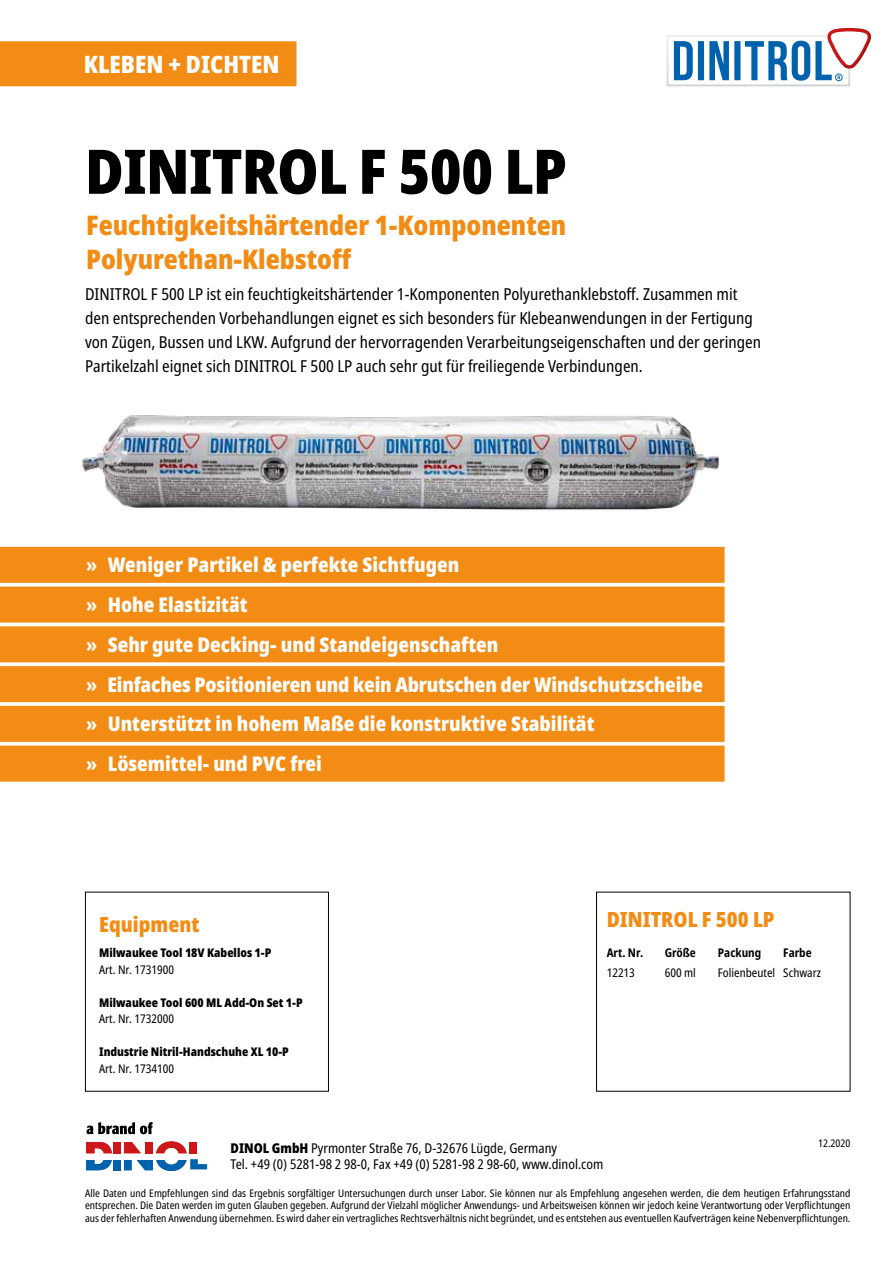
<style>
.page{position:relative;width:893px;height:1263px;background:#fff}
.page>*{position:absolute;margin:0;border:0;box-sizing:border-box;transform-origin:0 0}
.t1{font:900 condensed 61.5px "Noto Sans";letter-spacing:-.01em;color:#000}
.t2{font:900 condensed 27px/33.8px "Noto Sans";color:#f28c14}
.t3{font:900 condensed 24px "Noto Sans";color:#fff}
.t4{font:900 condensed 21px "Noto Sans";color:#f28c14}
.t5{font:900 condensed 20.25px/39.8px "Noto Sans";color:#fff}
.t6{font:condensed 16.5px/24px "Noto Sans";color:#000}
.t7{font:condensed 13.5px/16.2px "Noto Sans";color:#000}
.t8{font:900 condensed 12px "Noto Sans";color:#000}
.t9{font:condensed 12px "Noto Sans";color:#000}
.t10{font:700 condensed 12px "Noto Sans";color:#000}
.t11{font:condensed 10.5px/12.6px "Noto Sans";color:#000;text-align:justify}
.s1{font-weight:700}
.s2{font-weight:900}
</style>
<div class="page">
<div style="left:114px;top:1142px;width:7px;height:11px;background:#cd1719"></div>
<div style="left:145px;top:1142px;width:8px;height:11px;background:#cd1719"></div>
<svg style="left:124px;top:1142px;width:17px;height:11px"></svg>
<div style="left:189px;top:1142px;width:8px;height:11px;background:#cd1719"></div>
<svg style="left:86px;top:1142px;width:26px;height:11px"></svg>
<svg style="left:156px;top:1141px;width:31px;height:12px"></svg>
<div style="left:114px;top:1160px;width:7px;height:10px;background:#0061ad"></div>
<div style="left:124px;top:1160px;width:8px;height:10px;background:#0061ad"></div>
<svg style="left:86px;top:1160px;width:26px;height:10px"></svg>
<svg style="left:137px;top:1159px;width:70px;height:12px"></svg>
<svg style="left:86px;top:1122px;width:67px;height:12px"></svg>
<div style="left:0;top:41px;width:296px;height:45px;background:#f28c14"></div>
<div style="left:667px;top:35px;width:183px;height:51px;background:#e6e6e6"></div>
<div style="left:668px;top:37px;width:180px;height:47px;background:#fff"></div>
<svg style="left:674px;top:28px;width:198px;height:53px"></svg>
<div style="left:0;top:547px;width:725px;height:36px;background:#f28c14"></div>
<div style="left:0;top:587px;width:725px;height:36px;background:#f28c14"></div>
<div style="left:0;top:626px;width:725px;height:36px;background:#f28c14"></div>
<div style="left:0;top:666px;width:725px;height:36px;background:#f28c14"></div>
<div style="left:0;top:706px;width:725px;height:36px;background:#f28c14"></div>
<div style="left:0;top:746px;width:725px;height:36px;background:#f28c14"></div>
<div style="left:85px;top:892px;width:244px;height:199px;border:1px solid #000"></div>
<img style="left:82px;top:415px;width:638px;height:95px">
<h3 class="t3" style="left:84px;top:46px;width:197px">KLEBEN + DICHTEN</h3>
<h1 class="t1" style="left:85px;top:125px;width:483px">DINITROL F 500 LP</h1>
<h2 class="t2" style="left:86px;top:208px;width:482px">Feuchtigkeitshärtender 1-Komponenten<br>Polyurethan-Klebstoff</h2>
<p class="t6" style="left:85px;top:283px;width:678px">DINITROL F 500 LP ist ein feuchtigkeitshärtender 1-Komponenten Polyurethanklebstoff. Zusammen mit den entsprechenden Vorbehandlungen eignet es sich besonders für Klebeanwendungen in der Fertigung von Zügen, Bussen und LKW. Aufgrund der hervorragenden Verarbeitungseigenschaften und der geringen Partikelzahl eignet sich DINITROL F 500 LP auch sehr gut für freiliegende Verbindungen.</p>
<p class="t5" style="left:86px;top:545px;width:618px"><span class="s1">»</span> Weniger Partikel &amp; perfekte Sichtfugen<br><span class="s1">»</span> Hohe Elastizität<br><span class="s1">»</span> Sehr gute Decking- und Standeigenschaften<br><span class="s1">»</span> Einfaches Positionieren und kein Abrutschen der Windschutzscheibe <span class="s1">»</span> Unterstützt in hohem Maße die konstruktive Stabilität<br><span class="s1">»</span> Lösemittel- und PVC frei</p>
<h3 class="t4" style="left:99px;top:909px;width:102px">Equipment</h3>
<p class="t8" style="left:99px;top:944px;width:174px">Milwaukee Tool 18V Kabellos 1-P</p>
<p class="t9" style="left:99px;top:961px;width:76px">Art. Nr. 1731900</p>
<p class="t8" style="left:99px;top:993px;width:205px">Milwaukee Tool 600 ML Add-On Set 1-P</p>
<p class="t9" style="left:99px;top:1010px;width:76px">Art. Nr. 1732000</p>
<p class="t8" style="left:99px;top:1043px;width:191px">Industrie Nitril-Handschuhe XL 10-P</p>
<p class="t9" style="left:99px;top:1060px;width:76px">Art. Nr. 1734100</p>
<h3 class="t4" style="left:607px;top:903px;width:169px">DINITROL F 500 LP</h3>
<p class="t10" style="left:607px;top:944px;width:38px">Art. Nr.</p>
<p class="t10" style="left:665px;top:944px;width:33px">Größe</p>
<p class="t10" style="left:718px;top:944px;width:45px">Packung</p>
<p class="t10" style="left:783px;top:944px;width:30px">Farbe</p>
<p class="t9" style="left:607px;top:964px;width:30px">12213</p>
<p class="t9" style="left:665px;top:964px;width:33px">600 ml</p>
<p class="t9" style="left:718px;top:964px;width:105px">Folienbeutel Schwarz</p>
<p class="t7" style="left:230px;top:1140px;width:374px"><span class="s2">DINOL GmbH</span> Pyrmonter Straße 76, D-32676 Lügde, Germany<br>Tel. +49 (0) 5281-98 2 98-0, Fax +49 (0) 5281-98 2 98-60, www.dinol.com</p>
<p class="t11" style="left:818px;top:1137px;width:34px">12.2020</p>
<p class="t11" style="left:85px;top:1187px;width:767px">Alle Daten und Empfehlungen sind das Ergebnis sorgfältiger Untersuchungen durch unser Labor. Sie können nur als Empfehlung angesehen werden, die dem heutigen Erfahrungsstand entsprechen. Die Daten werden im guten Glauben gegeben. Aufgrund der Vielzahl möglicher Anwendungs- und Arbeitsweisen können wir jedoch keine Verantwortung oder Verpflichtungen aus der fehlerhaften Anwendung übernehmen. Es wird daher ein vertragliches Rechtsverhältnis nicht begründet, und es entstehen aus eventuellen Kaufverträgen keine Nebenverpflichtungen.</p>
</div>
